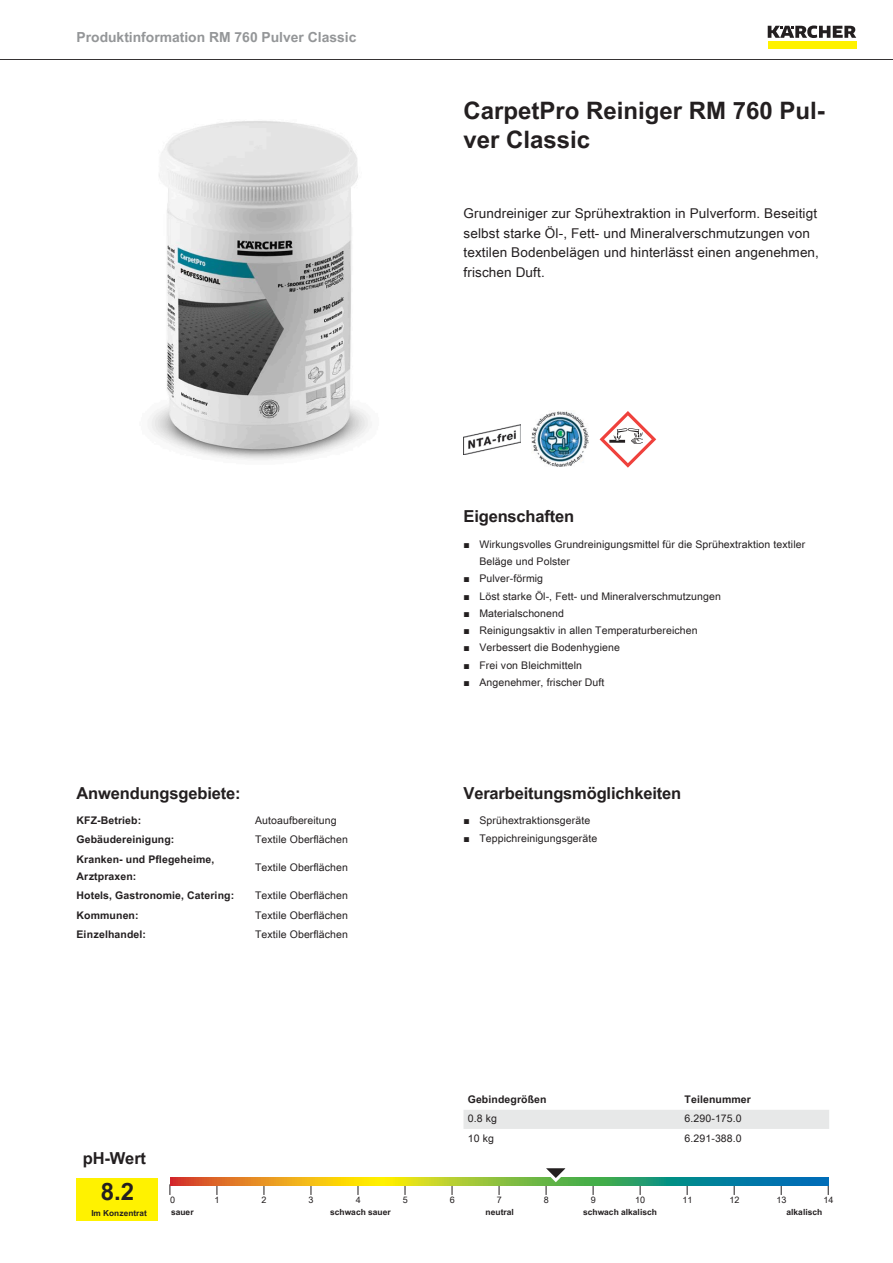
<style>
.page{position:relative;width:893px;height:1263px;background:#fff}
.page>*{position:absolute;margin:0;border:0;box-sizing:border-box;transform-origin:0 0}
.t1{font:700 24px/28.8px "Arial Unicode MS";color:#231f20}
.t2{font:700 16.5px "Arial Unicode MS";letter-spacing:-.01em;color:#231f20}
.t3{font:700 13.8px "Arial Unicode MS";color:#949698}
.t4{font:13.5px/19.5px "Arial Unicode MS";letter-spacing:.01em;color:#231f20}
.t5{font:10.5px/17.2px "Arial Unicode MS";letter-spacing:.01em;color:#231f20}
.t6{font:700 10.5px/17.2px "Arial Unicode MS";letter-spacing:.01em;color:#231f20}
.t7{font:9px "Arial Unicode MS";color:#231f20}
.t8{font:700 8.4px "Arial Unicode MS";color:#231f20}
.t9{font:700 8.25px "Arial Unicode MS";color:#231f20}
.s1{font-family:"Arial"}
</style>
<div class="page">
<hr style="left:0;top:59px;width:893px;height:1px;background:#231f20">
<div style="left:768px;top:42px;width:88px;height:7px;background:#fff200"></div>
<svg style="left:768px;top:26px;width:88px;height:12px"></svg>
<img style="left:148px;top:121px;width:224px;height:339px">
<img style="left:463px;top:424px;width:57px;height:30px">
<img style="left:531px;top:411px;width:57px;height:56px">
<svg style="left:600px;top:411px;width:56px;height:57px"></svg>
<div style="left:77px;top:1178px;width:81px;height:42px;background:#fff200"></div>
<svg style="left:170px;top:1178px;width:658px;height:8px;background:#84a04c"></svg>
<svg style="left:538px;top:1168px;width:38px;height:27px"></svg>
<div style="left:463px;top:1110px;width:366px;height:19px;background:#e7e8e8"></div>
<h3 class="t3" style="left:77px;top:27px;width:281px">Produktinformation RM 760 Pulver Classic</h3>
<h2 class="t2" style="left:77px;top:780px;width:166px">Anwendungsgebiete:</h2>
<p class="t6" style="left:77px;top:812px;width:66px">KFZ-Betrieb:</p>
<p class="t5" style="left:255px;top:811px;width:83px">Autoaufbereitung</p>
<p class="t6" style="left:77px;top:831px;width:99px">Gebäudereinigung:</p>
<p class="t5" style="left:255px;top:831px;width:94px">Textile Oberflächen</p>
<p class="t6" style="left:77px;top:851px;width:139px">Kranken- und Pflegeheime,<br>Arztpraxen:</p>
<p class="t5" style="left:255px;top:859px;width:94px">Textile Oberflächen</p>
<p class="t6" style="left:77px;top:887px;width:159px">Hotels, Gastronomie, Catering:</p>
<p class="t5" style="left:255px;top:887px;width:94px">Textile Oberflächen</p>
<p class="t6" style="left:77px;top:907px;width:64px">Kommunen:</p>
<p class="t5" style="left:255px;top:906px;width:94px">Textile Oberflächen</p>
<p class="t6" style="left:77px;top:926px;width:71px">Einzelhandel:</p>
<p class="t5" style="left:255px;top:926px;width:94px">Textile Oberflächen</p>
<h1 class="t1" style="left:463px;top:97px;width:363px">CarpetPro Reiniger RM 760 Pul&shy;ver Classic</h1>
<p class="t4" style="left:463px;top:203px;width:357px">Grundreiniger zur Sprühextraktion in Pulverform. Beseitigt selbst starke Öl-, Fett- und Mineralverschmutzungen von textilen Bodenbelägen und hinterlässt einen angenehmen, frischen Duft.</p>
<h2 class="t2" style="left:463px;top:504px;width:112px">Eigenschaften</h2>
<p class="t5" style="left:479px;top:535px;width:327px;text-indent:-16px"><span class="s1">■</span> Wirkungsvolles Grundreinigungsmittel für die Sprühextraktion textiler<br>Beläge und Polster</p>
<p class="t5" style="left:463px;top:570px;width:81px"><span class="s1">■</span> Pulver-förmig</p>
<p class="t5" style="left:463px;top:587px;width:259px"><span class="s1">■</span> Löst starke Öl-, Fett- und Mineralverschmutzungen</p>
<p class="t5" style="left:463px;top:604px;width:102px"><span class="s1">■</span> Materialschonend</p>
<p class="t5" style="left:463px;top:622px;width:236px"><span class="s1">■</span> Reinigungsaktiv in allen Temperaturbereichen</p>
<p class="t5" style="left:463px;top:639px;width:158px"><span class="s1">■</span> Verbessert die Bodenhygiene</p>
<p class="t5" style="left:463px;top:656px;width:120px"><span class="s1">■</span> Frei von Bleichmitteln</p>
<p class="t5" style="left:463px;top:673px;width:143px"><span class="s1">■</span> Angenehmer, frischer Duft</p>
<h2 class="t2" style="left:463px;top:780px;width:219px">Verarbeitungsmöglichkeiten</h2>
<p class="t5" style="left:463px;top:812px;width:128px"><span class="s1">■</span> Sprühextraktionsgeräte</p>
<p class="t5" style="left:463px;top:829px;width:135px"><span class="s1">■</span> Teppichreinigungsgeräte</p>
<p class="t6" style="left:468px;top:1091px;width:80px">Gebindegrößen</p>
<p class="t6" style="left:685px;top:1091px;width:68px">Teilenummer</p>
<p class="t5" style="left:468px;top:1110px;width:31px">0.8 kg</p>
<p class="t5" style="left:685px;top:1110px;width:59px">6.290-175.0</p>
<p class="t5" style="left:468px;top:1129px;width:28px">10 kg</p>
<p class="t5" style="left:685px;top:1129px;width:59px">6.291-388.0</p>
<h2 class="t2" style="left:83px;top:1146px;width:65px">pH-Wert</h2>
<h1 class="t1" style="left:101px;top:1178px;width:35px">8.2</h1>
<p class="t7" style="left:170px;top:1193px;width:7px">0</p>
<p class="t7" style="left:215px;top:1193px;width:7px">1</p>
<p class="t7" style="left:262px;top:1193px;width:7px">2</p>
<p class="t7" style="left:309px;top:1193px;width:7px">3</p>
<p class="t7" style="left:356px;top:1193px;width:7px">4</p>
<p class="t7" style="left:403px;top:1193px;width:7px">5</p>
<p class="t7" style="left:450px;top:1193px;width:7px">6</p>
<p class="t7" style="left:497px;top:1193px;width:7px">7</p>
<p class="t7" style="left:544px;top:1193px;width:7px">8</p>
<p class="t7" style="left:591px;top:1193px;width:7px">9</p>
<p class="t7" style="left:635px;top:1193px;width:12px">10</p>
<p class="t7" style="left:682px;top:1193px;width:12px">11</p>
<p class="t7" style="left:729px;top:1193px;width:12px">12</p>
<p class="t7" style="left:776px;top:1193px;width:12px">13</p>
<p class="t7" style="left:823px;top:1193px;width:12px">14</p>
<p class="t9" style="left:91px;top:1207px;width:57px">Im Konzentrat</p>
<p class="t8" style="left:171px;top:1206px;width:24px">sauer</p>
<p class="t8" style="left:330px;top:1206px;width:62px">schwach sauer</p>
<p class="t8" style="left:486px;top:1206px;width:30px">neutral</p>
<p class="t8" style="left:583px;top:1206px;width:75px">schwach alkalisch</p>
<p class="t8" style="left:786px;top:1206px;width:37px">alkalisch</p>
</div>
